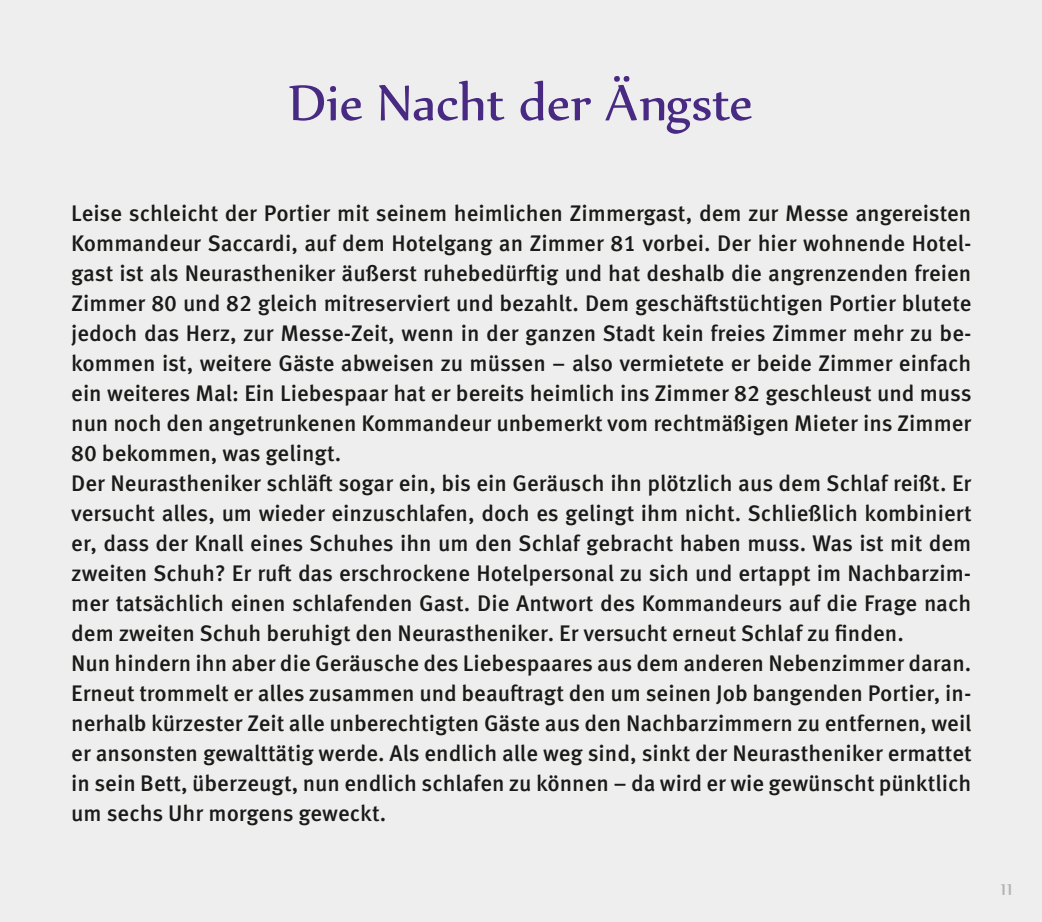
<style>
.page{position:relative;width:1042px;height:922px;background:#fff}
.page>*{position:absolute;margin:0;border:0;box-sizing:border-box;transform-origin:0 0}
.t1{font:60px "Nyala";letter-spacing:-.005em;color:#482a83}
.t2{font:500 22.5px/30px "Meta Pro";color:#1a1a18}
.t3{font:22.5px "Nyala";color:#b1b2b3}
</style>
<div class="page">
<div style="left:0;top:0;width:1042px;height:921px;background:#eee"></div>
<h1 class="t1" style="left:288px;top:66px;width:466px">Die Nacht der Ängste</h1>
<p class="t2" style="left:71px;top:197px;width:902px">Leise schleicht der Portier mit seinem heimlichen Zimmergast, dem zur Messe angereisten Kommandeur Saccardi, auf dem Hotelgang an Zimmer 81 vorbei. Der hier wohnende Hotel&shy;gast ist als Neurastheniker äußerst ruhebedürftig und hat deshalb die angrenzenden freien Zimmer 80 und 82 gleich mitreserviert und bezahlt. Dem geschäftstüchtigen Portier blutete jedoch das Herz, zur Messe-Zeit, wenn in der ganzen Stadt kein freies Zimmer mehr zu be&shy;kommen ist, weitere Gäste abweisen zu müssen – also vermietete er beide Zimmer einfach ein weiteres Mal: Ein Liebespaar hat er bereits heimlich ins Zimmer 82 geschleust und muss nun noch den angetrunkenen Kommandeur unbemerkt vom rechtmäßigen Mieter ins Zimmer 80 bekommen, was gelingt.<br>Der Neurastheniker schläft sogar ein, bis ein Geräusch ihn plötzlich aus dem Schlaf reißt. Er versucht alles, um wieder einzuschlafen, doch es gelingt ihm nicht. Schließlich kombiniert er, dass der Knall eines Schuhes ihn um den Schlaf gebracht haben muss. Was ist mit dem zweiten Schuh? Er ruft das erschrockene Hotelpersonal zu sich und ertappt im Nachbarzim&shy;mer tatsächlich einen schlafenden Gast. Die Antwort des Kommandeurs auf die Frage nach dem zweiten Schuh beruhigt den Neurastheniker. Er versucht erneut Schlaf zu finden.<br>Nun hindern ihn aber die Geräusche des Liebespaares aus dem anderen Nebenzimmer daran.<br>Erneut trommelt er alles zusammen und beauftragt den um seinen Job bangenden Portier, in&shy;nerhalb kürzester Zeit alle unberechtigten Gäste aus den Nachbarzimmern zu entfernen, weil er ansonsten gewalttätig werde. Als endlich alle weg sind, sinkt der Neurastheniker ermattet in sein Bett, überzeugt, nun endlich schlafen zu können – da wird er wie gewünscht pünktlich um sechs Uhr morgens geweckt.</p>
<p class="t3" style="left:1001px;top:874px;width:13px">11</p>
</div>
